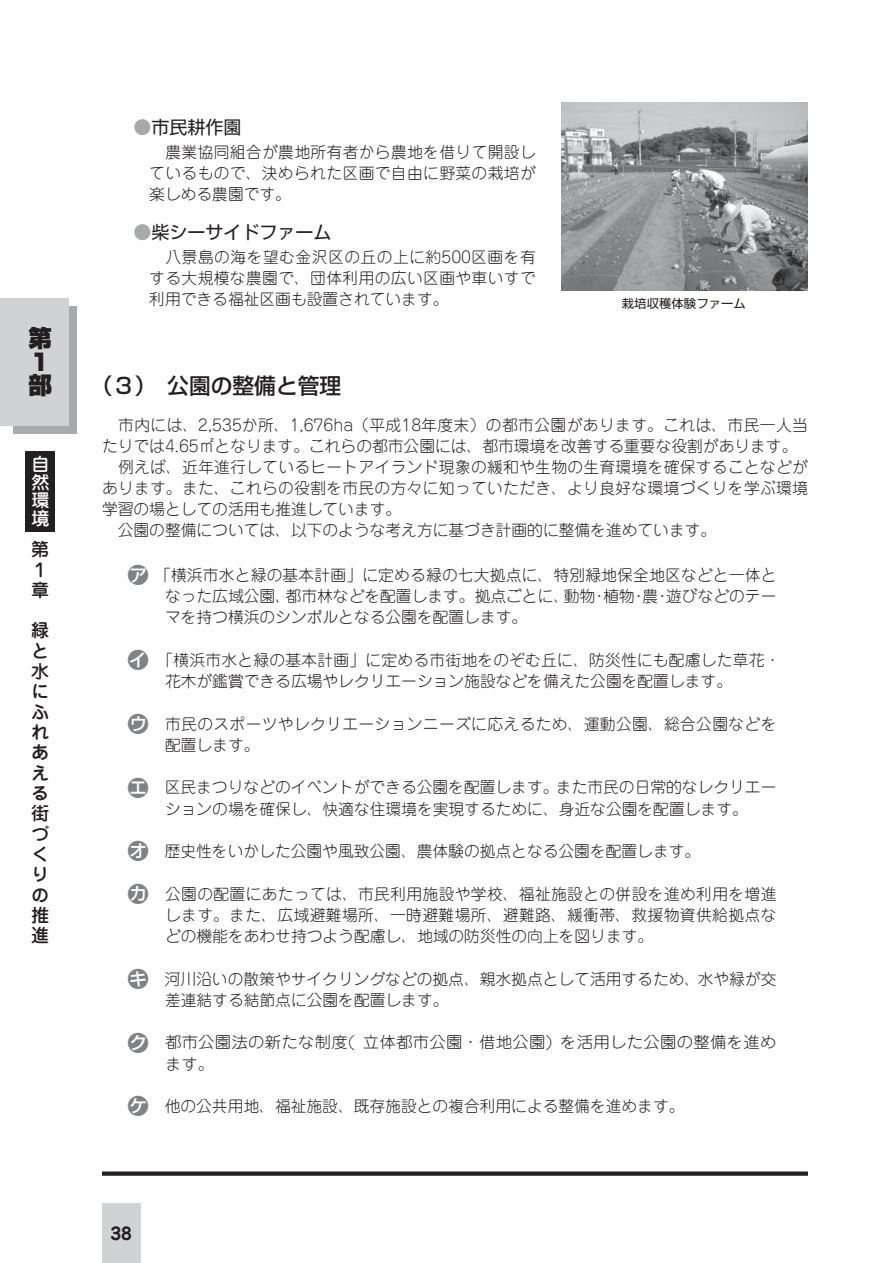
<style>
.page{position:relative;width:893px;height:1263px;background:#fff}
.page>*{position:absolute;margin:0;border:0;box-sizing:border-box;transform-origin:0 0}
.t1{font:23.4px/23.4px "Shin Go Pro Ultra 90 pv RKSJ V";color:#231f20}
.t2{font:21.75px "Shin Go Pro Medium 90 pv RKSJ H";color:#231f20}
.t3{font:18px/20.4px "Jun 34 Pro Medium 90 pv RKSJ V";color:#231f20}
.t4{font:18px "Shin Go Pro Regular 90 pv RKSJ H";color:#231f20}
.t5{font:18px/18px "Jun 34 Pro Medium 90 pv RKSJ V";color:#fff;text-align:justify}
.t6{font:16.95px "Jun 501 Pro Bold 90 pv RKSJ H";color:#231f20}
.t7{font:15.75px/21.3px "Jun 101 Pro Light 90 pv RKSJ H";color:#231f20;text-align:justify}
.t8{font:15.75px/21px "Jun 101 Pro Light 90 pv RKSJ H";letter-spacing:.02em;color:#231f20}
.t9{font:15.75px/21.3px "Jun 101 Pro Light 90 pv RKSJ H";letter-spacing:.025em;color:#231f20}
.t10{font:15.75px/21.3px "Jun 101 Pro Light 90 pv RKSJ H";color:#231f20;scale:1.04 1}
.t11{font:12px "Shin Go Pro Regular 90 pv RKSJ H";color:#231f20}
.s1{color:#a7a9ac}
.s2{font-family:"Shin Go Pro Medium 90 pv RKSJ H";font-size:21.3px;color:#808284}
</style>
<div class="page">
<div style="left:13px;top:306px;width:63px;height:128px;background:#a7a9ac"></div>
<div style="left:0;top:298px;width:68px;height:127px;background:#d1d2d4"></div>
<svg style="left:102px;top:1172px;width:706px;height:4px;background:#302c2d"></svg>
<div style="left:102px;top:1203px;width:38px;height:60px;background:#d1d2d4"></div>
<div style="left:25px;top:451px;width:30px;height:81px;background:#231f20"></div>
<img style="left:561px;top:102px;width:247px;height:189px">
<p class="t1" style="left:29px;top:330px;width:25px">第<br>１部</p>
<p class="t5" style="left:31px;top:458px;width:19px">自然環境</p>
<p class="t3" style="left:31px;top:541px;width:19px">第<br>１章</p>
<p class="t3" style="left:31px;top:623px;width:19px">緑と水にふれあえる街づくりの推進</p>
<p class="t4" style="left:134px;top:121px;width:110px"><span class="s1">●</span>市民耕作園</p>
<p class="t7" style="left:149px;top:144px;width:388px">　農業協同組合が農地所有者から農地を借りて開設しているもので、決められた区画で自由に野菜の栽培が楽しめる農園です。</p>
<p class="t4" style="left:134px;top:226px;width:200px"><span class="s1">●</span>柴シーサイドファーム</p>
<p class="t7" style="left:149px;top:249px;width:388px">　八景島の海を望む金沢区の丘の上に約500区画を有する大規模な農園で、団体利用の広い区画や車いすで利用できる福祉区画も設置されています。</p>
<p class="t11" style="left:622px;top:299px;width:126px">栽培収穫体験ファーム</p>
<p class="t2" style="left:91px;top:378px;width:252px">（３）　公園の整備と管理</p>
<p class="t8" style="left:102px;top:417px;width:707px">　市内には、2,535か所、1,676ha（平成18年度末）の都市公園があります。これは、市民一人当たりでは4.65㎡となります。これらの都市公園には、都市環境を改善する重要な役割があります。　例えば、近年進行しているヒートアイランド現象の緩和や生物の生育環境を確保することなどがあります。また、これらの役割を市民の方々に知っていただき、より良好な環境づくりを学ぶ環境学習の場としての活用も推進しています。<br>　公園の整備については、以下のような考え方に基づき計画的に整備を進めています。</p>
<p class="t7" style="left:165px;top:566px;width:613px;text-indent:-37px"><span class="s2">ア</span> 「横浜市水と緑の基本計画」に定める緑の七大拠点に、特別緑地保全地区などと一体となった広域公園、都市林などを配置します。拠点ごとに、動物・植物・農・遊びなどのテーマを持つ横浜のシンボルとなる公園を配置します。</p>
<p class="t7" style="left:165px;top:651px;width:617px;text-indent:-37px"><span class="s2">イ</span> 「横浜市水と緑の基本計画」に定める市街地をのぞむ丘に、防災性にも配慮した草花・花木が鑑賞できる広場やレクリエーション施設などを備えた公園を配置します。</p>
<p class="t9" style="left:165px;top:715px;width:613px;text-indent:-37px"><span class="s2">ウ</span>　市民のスポーツやレクリエーションニーズに応えるため、運動公園、総合公園などを配置します。</p>
<p class="t7" style="left:128px;top:779px;width:650px;text-align:center"><span class="s2">エ</span>　区民まつりなどのイベントができる公園を配置します。また市民の日常的なレクリエーションの場を確保し、快適な住環境を実現するために、身近な公園を配置します。</p>
<p class="t7" style="left:128px;top:843px;width:574px"><span class="s2">オ</span>　歴史性をいかした公園や風致公園、農体験の拠点となる公園を配置します。</p>
<p class="t7" style="left:165px;top:885px;width:613px;text-indent:-37px"><span class="s2">カ</span>　公園の配置にあたっては、市民利用施設や学校、福祉施設との併設を進め利用を増進します。また、広域避難場所、一時避難場所、避難路、緩衝帯、救援物資供給拠点などの機能をあわせ持つよう配慮し、地域の防災性の向上を図ります。</p>
<p class="t7" style="left:165px;top:970px;width:613px;text-indent:-37px"><span class="s2">キ</span>　河川沿いの散策やサイクリングなどの拠点、親水拠点として活用するため、水や緑が交差連結する結節点に公園を配置します。</p>
<p class="t10" style="left:165px;top:1034px;width:589px;text-indent:-37px"><span class="s2">ク</span> 都市公園法の新たな制度( 立体都市公園・借地公園) を活用した公園の整備を進めます。</p>
<p class="t7" style="left:128px;top:1098px;width:558px"><span class="s2">ケ</span>　他の公共用地、福祉施設、既存施設との複合利用による整備を進めます。</p>
<p class="t6" style="left:110px;top:1227px;width:23px">38</p>
</div>
